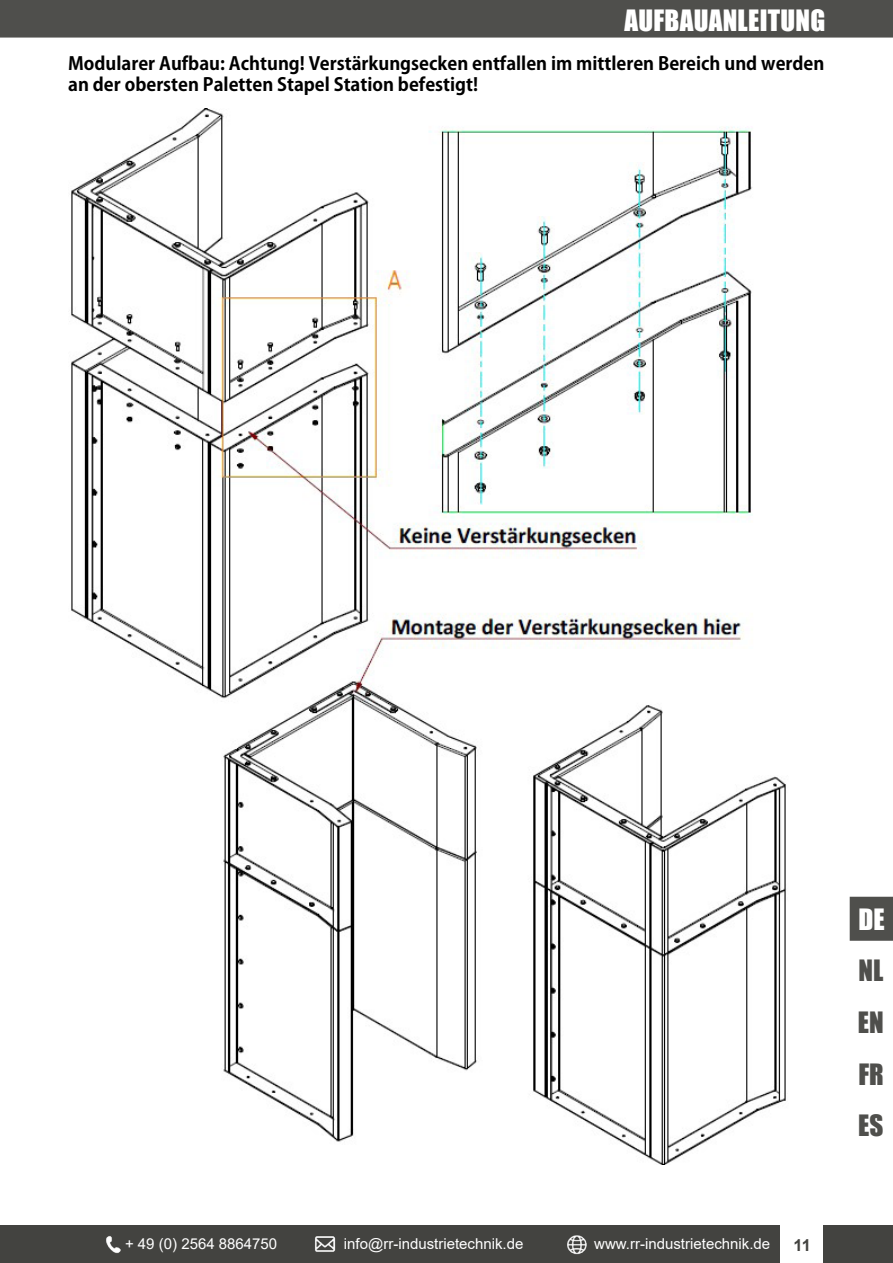
<style>
.page{position:relative;width:893px;height:1263px;background:#fff}
.page>*{position:absolute;margin:0;border:0;box-sizing:border-box;transform-origin:0 0}
.t1{font:27px "Impact";letter-spacing:.01em;color:#fff}
.t2{font:27px "Impact";color:#4f4f4c}
.t3{font:700 18px/21px "Koz Go Pr 6 N";color:#000}
.t4{font:700 16.5px "Arial";color:#434340}
.t5{font:15px "Arial";color:#fff}
</style>
<div class="page">
<div style="left:0;top:0;width:893px;height:38px;background:#4f4f4c"></div>
<div style="left:0;top:1225px;width:893px;height:38px;background:#434340"></div>
<img style="left:106px;top:1236px;width:15px;height:18px">
<img style="left:315px;top:1236px;width:21px;height:16px">
<img style="left:567px;top:1235px;width:20px;height:20px">
<div style="left:781px;top:1222px;width:42px;height:41px;background:#fff"></div>
<div style="left:850px;top:897px;width:43px;height:43px;background:#4f4f4c"></div>
<img style="left:71px;top:109px;width:715px;height:1055px">
<p class="t1" style="left:624px;top:-1px;width:202px">AUFBAUANLEITUNG</p>
<p class="t3" style="left:68px;top:53px;width:758px">Modularer Aufbau: Achtung! Verstärkungsecken entfallen im mittleren Bereich und werden an der obersten Paletten Stapel Station befestigt!</p>
<p class="t5" style="left:125px;top:1233px;width:154px">+ 49 (0) 2564 8864750</p>
<p class="t5" style="left:344px;top:1233px;width:181px">info@rr-industrietechnik.de</p>
<p class="t5" style="left:594px;top:1233px;width:177px">www.rr-industrietechnik.de</p>
<p class="t4" style="left:793px;top:1233px;width:19px">11</p>
<p class="t1" style="left:859px;top:898px;width:28px">DE</p>
<p class="t2" style="left:858px;top:950px;width:26px">NL</p>
<p class="t2" style="left:858px;top:1001px;width:27px">EN</p>
<p class="t2" style="left:858px;top:1053px;width:27px">FR</p>
<p class="t2" style="left:858px;top:1104px;width:27px">ES</p>
</div>
